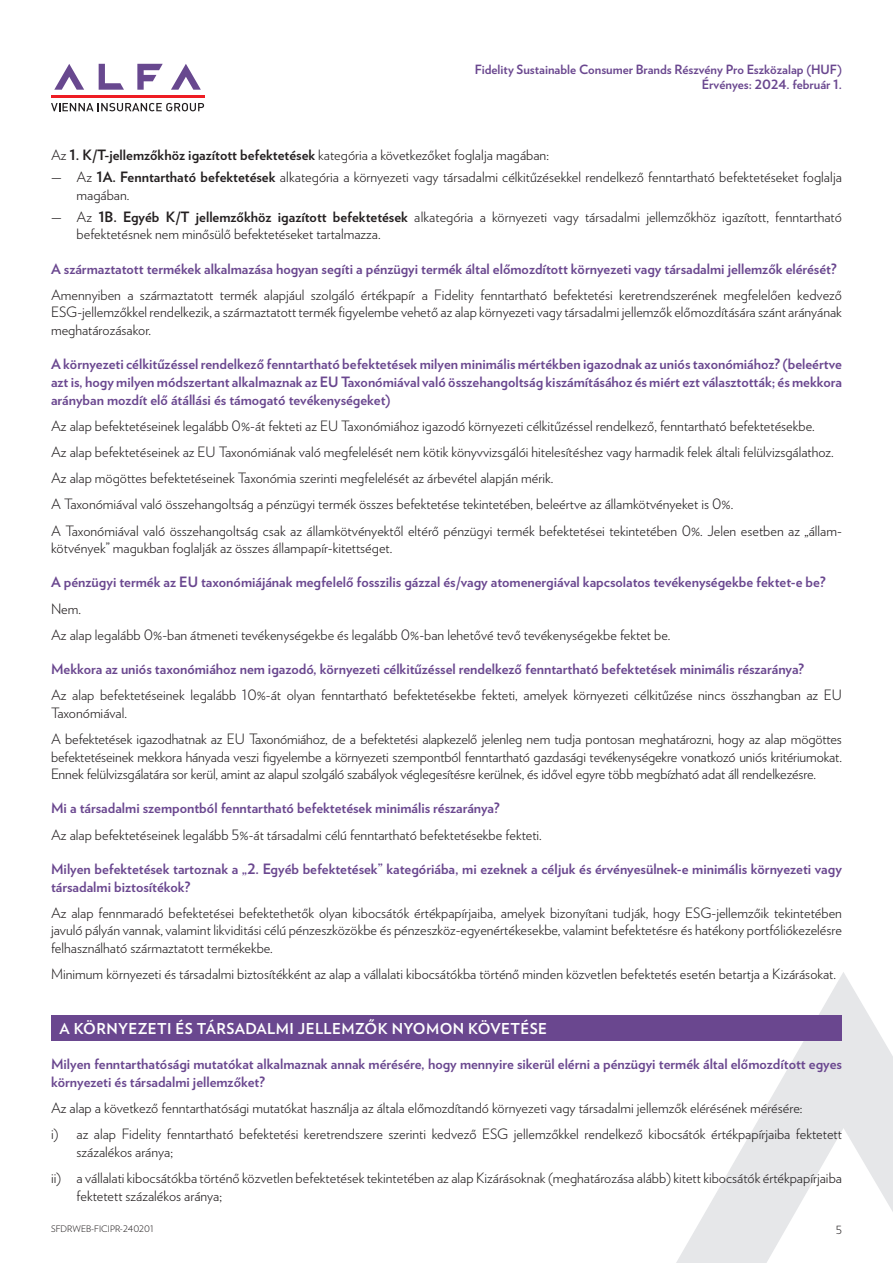
<style>
.page{position:relative;width:893px;height:1263px;background:#fff}
.page>*{position:absolute;margin:0;border:0;box-sizing:border-box;transform-origin:0 0}
.t1{font:700 15px "Verlag";letter-spacing:.025em;color:#fff}
.t2{font:300 14.25px/17.7px "Verlag";color:#231f20}
.t3{font:700 14.25px/17.7px "Verlag";color:#6a478f}
.t4{font:700 12.75px/15px "Verlag";color:#6a478f;text-align:right}
.t5{font:300 11.25px "Verlag";color:#231f20}
.t6{font:300 9px "Verlag";color:#231f20}
.s1{font-weight:700}
</style>
<div class="page">
<svg style="left:171px;top:64px;width:30px;height:26px"></svg>
<svg style="left:137px;top:64px;width:26px;height:26px"></svg>
<svg style="left:99px;top:64px;width:25px;height:26px"></svg>
<svg style="left:54px;top:64px;width:30px;height:26px"></svg>
<hr style="left:51px;top:95px;width:153px;height:3px;background:#ee1d23">
<svg style="left:51px;top:103px;width:153px;height:8px"></svg>
<svg style="left:676px;top:972px;width:217px;height:291px"></svg>
<div style="left:51px;top:1015px;width:791px;height:26px;background:#6a478f"></div>
<p class="t4" style="left:475px;top:61px;width:369px">Fidelity Sustainable Consumer Brands Részvény Pro Eszközalap (HUF)<br>Érvényes: 2024. február 1.</p>
<p class="t2" style="left:51px;top:145px;width:499px">Az <span class="s1">1. K/T-jellemzőkhöz igazított befektetések</span> kategória a következőket foglalja magában:</p>
<p class="t2" style="left:77px;top:167px;width:767px;text-indent:-26px">— Az <span class="s1">1A. Fenntartható befektetések</span> aIkategória a környezeti vagy társadalmi célkitűzésekkel rendelkező fenntartható befektetéseket foglalja magában.</p>
<p class="t2" style="left:77px;top:207px;width:767px;text-indent:-26px">— Az <span class="s1">1B. Egyéb K/T jellemzőkhöz igazított befektetések</span> aIkategória a környezeti vagy társadalmi jellemzőkhöz igazított, fenntartható befektetésnek nem minősülő befektetéseket tartalmazza.</p>
<p class="t3" style="left:51px;top:259px;width:787px">A származtatott termékek alkalmazása hogyan segíti a pénzügyi termék által előmozdított környezeti vagy társadalmi jellemzők elérését?</p>
<p class="t2" style="left:51px;top:285px;width:792px;text-align:justify">Amennyiben a származtatott termék alapjául szolgáló értékpapír a Fidelity fenntartható befektetési keretrendszerének megfelelően kedvező ESG-jellemzőkkel rendelkezik, a származtatott termék figyelembe vehető az alap környezeti vagy társadalmi jellemzők előmozdítására szánt arányának meghatározásakor.</p>
<p class="t3" style="left:51px;top:355px;width:792px;text-align:justify">A környezeti célkitűzéssel rendelkező fenntartható befektetések milyen minimális mértékben igazodnak az uniós taxonómiához? (beleértve azt is, hogy milyen módszertant alkalmaznak az EU Taxonómiával való összehangoltság kiszámításához és miért ezt választották; és mekkora arányban mozdít elő átállási és támogató tevékenységeket)</p>
<p class="t2" style="left:51px;top:412px;width:792px;line-height:26.2px">Az alap befektetéseinek legalább 0%-át fekteti az EU Taxonómiához igazodó környezeti célkitűzéssel rendelkező, fenntartható befektetésekbe.<br>Az alap befektetéseinek az EU Taxonómiának való megfelelését nem kötik könyvvizsgálói hitelesítéshez vagy harmadik felek általi felülvizsgálathoz.<br>Az alap mögöttes befektetéseinek Taxonómia szerinti megfelelését az árbevétel alapján mérik.<br>A Taxonómiával való összehangoltság a pénzügyi termék összes befektetése tekintetében, beleértve az államkötvényeket is 0%.<br>A Taxonómiával való összehangoltság csak az államkötvényektől eltérő pénzügyi termék befektetései tekintetében 0%. Jelen esetben az „állam-</p>
<p class="t2" style="left:51px;top:538px;width:343px">kötvények” magukban foglalják az összes állampapír-kitettséget.</p>
<p class="t3" style="left:51px;top:573px;width:776px">A pénzügyi termék az EU taxonómiájának megfelelő fosszilis gázzal és/vagy atomenergiával kapcsolatos tevékenységekbe fektet-e be?</p>
<p class="t2" style="left:51px;top:594px;width:621px;line-height:26.2px">Nem.<br>Az alap legalább 0%-ban átmeneti tevékenységekbe és legalább 0%-ban lehetővé tevő tevékenységekbe fektet be.</p>
<p class="t3" style="left:51px;top:659px;width:755px">Mekkora az uniós taxonómiához nem igazodó, környezeti célkitűzéssel rendelkező fenntartható befektetések minimális részaránya?</p>
<p class="t2" style="left:51px;top:685px;width:792px">Az alap befektetéseinek legalább 10%-át olyan fenntartható befektetésekbe fekteti, amelyek környezeti célkitűzése nincs összhangban az EU<br>Taxonómiával.</p>
<p class="t2" style="left:51px;top:729px;width:792px;text-align:justify">A befektetések igazodhatnak az EU Taxonómiához, de a befektetési alapkezelő jelenleg nem tudja pontosan meghatározni, hogy az alap mögöttes befektetéseinek mekkora hányada veszi figyelembe a környezeti szempontból fenntartható gazdasági tevékenységekre vonatkozó uniós kritériumokat.<br>Ennek felülvizsgálatára sor kerül, amint az alapul szolgáló szabályok véglegesítésre kerülnek, és idővel egyre több megbízható adat áll rendelkezésre.</p>
<p class="t3" style="left:51px;top:799px;width:450px">Mi a társadalmi szempontból fenntartható befektetések minimális részaránya?</p>
<p class="t2" style="left:51px;top:825px;width:492px">Az alap befektetéseinek legalább 5%-át társadalmi célú fenntartható befektetésekbe fekteti.</p>
<p class="t3" style="left:51px;top:859px;width:792px">Milyen befektetések tartoznak a „2. Egyéb befektetések” kategóriába, mi ezeknek a céljuk és érvényesülnek-e minimális környezeti vagy társadalmi biztosítékok?</p>
<p class="t2" style="left:51px;top:903px;width:792px;text-align:justify">Az alap fennmaradó befektetései befektethetők olyan kibocsátók értékpapírjaiba, amelyek bizonyítani tudják, hogy ESG-jellemzőik tekintetében javuló pályán vannak, valamint likviditási célú pénzeszközökbe és pénzeszköz-egyenértékesekbe, valamint befektetésre és hatékony portfóliókezelésre felhasználható származtatott termékekbe.</p>
<p class="t2" style="left:51px;top:964px;width:786px">Minimum környezeti és társadalmi biztosítékként az alap a vállalati kibocsátókba történő minden közvetlen befektetés esetén betartja a Kizárásokat.</p>
<p class="t1" style="left:60px;top:1017px;width:489px">A KÖRNYEZETI ÉS TÁRSADALMI JELLEMZŐK NYOMON KÖVETÉSE</p>
<p class="t3" style="left:51px;top:1054px;width:792px">Milyen fenntarthatósági mutatókat alkalmaznak annak mérésére, hogy mennyire sikerül elérni a pénzügyi termék által előmozdított egyes környezeti és társadalmi jellemzőket?</p>
<p class="t2" style="left:51px;top:1094px;width:792px;line-height:26.2px">Az alap a következő fenntarthatósági mutatókat használja az általa előmozdítandó környezeti vagy társadalmi jellemzők elérésének mérésére:<br>i) az alap Fidelity fenntartható befektetési keretrendszere szerinti kedvező ESG jellemzőkkel rendelkező kibocsátók értékpapírjaiba fektetett</p>
<p class="t2" style="left:51px;top:1137px;width:792px;line-height:26.5px;text-indent:26px">százalékos aránya;<br>ii) a vállalati kibocsátókba történő közvetlen befektetések tekintetében az alap Kizárásoknak (meghatározása alább) kitett kibocsátók értékpapírjaiba</p>
<p class="t2" style="left:77px;top:1186px;width:147px">fektetett százalékos aránya;</p>
<p class="t6" style="left:51px;top:1222px;width:104px">SFDRWEB-FICIPR-240201</p>
<p class="t5" style="left:836px;top:1221px;width:8px">5</p>
</div>
